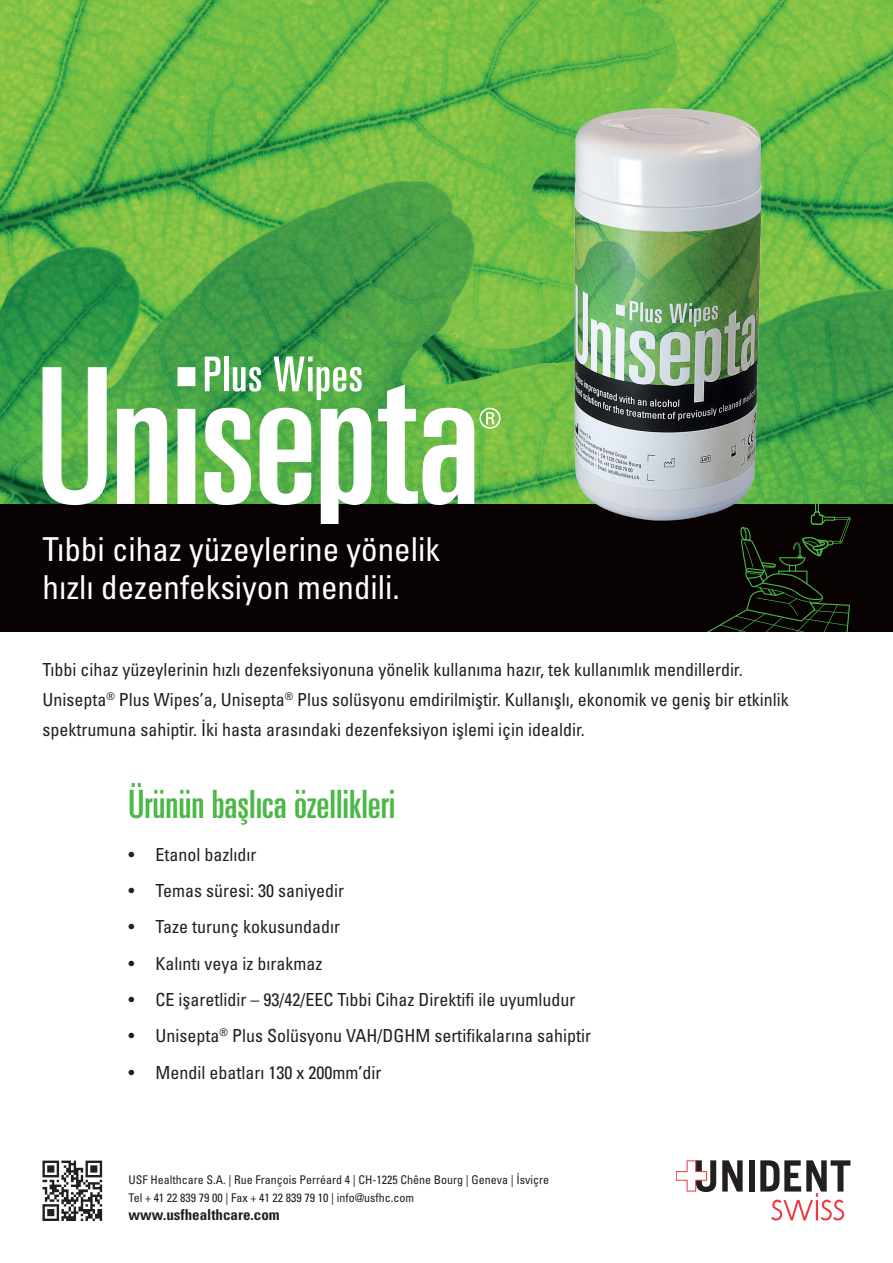
<style>
.page{position:relative;width:893px;height:1263px;background:#fff}
.page>*{position:absolute;margin:0;border:0;box-sizing:border-box;transform-origin:0 0}
.t1{font:ultra-condensed 39px "Univers";color:#4cb848}
.t2{font:condensed 33px/37.5px "Univers LT Pro";color:#fff}
.t3{font:condensed 18px/30px "Univers LT Pro";color:#231f20}
.t4{font:700 condensed 15px "Univers LT Pro";color:#231f20}
.t5{font:condensed 12px/18px "Univers LT Pro";color:#231f20}
</style>
<div class="page">
<img style="left:0;top:0;width:893px;height:504px">
<div style="left:0;top:504px;width:893px;height:128px;background:#080302"></div>
<svg style="left:722px;top:1160px;width:21px;height:31px"></svg>
<div style="left:749px;top:1160px;width:6px;height:31px;background:#231f20"></div>
<svg style="left:760px;top:1160px;width:90px;height:60px"></svg>
<svg style="left:676px;top:1160px;width:40px;height:32px"></svg>
<img style="left:42px;top:1160px;width:61px;height:61px">
<svg style="left:43px;top:367px;width:64px;height:138px"></svg>
<svg style="left:117px;top:408px;width:50px;height:96px"></svg>
<svg style="left:178px;top:367px;width:17px;height:137px"></svg>
<svg style="left:204px;top:408px;width:47px;height:97px"></svg>
<svg style="left:260px;top:408px;width:51px;height:97px"></svg>
<svg style="left:321px;top:408px;width:50px;height:116px"></svg>
<svg style="left:378px;top:385px;width:123px;height:120px"></svg>
<svg style="left:205px;top:357px;width:16px;height:34px"></svg>
<div style="left:224px;top:357px;width:5px;height:34px;background:#fff"></div>
<svg style="left:233px;top:367px;width:28px;height:25px"></svg>
<svg style="left:274px;top:357px;width:88px;height:43px"></svg>
<img style="left:547px;top:74px;width:267px;height:447px">
<svg style="left:691px;top:504px;width:159px;height:128px"></svg>
<svg style="left:241px;top:818px;width:6px;height:7px"></svg>
<h2 class="t2" style="left:43px;top:530px;width:399px">Tıbbi cihaz yüzeylerine yönelik hızlı dezenfeksiyon mendili.</h2>
<p class="t3" style="left:43px;top:655px;width:748px">Tıbbi cihaz yüzeylerinin hızlı dezenfeksiyonuna yönelik kullanıma hazır, tek kullanımlık mendillerdir.<br>Unisepta<sup>®</sup> Plus Wipes’a, Unisepta<sup>®</sup> Plus solüsyonu emdirilmiştir. Kullanışlı, ekonomik ve geniş bir etkinlik spektrumuna sahiptir. İki hasta arasındaki dezenfeksiyon işlemi için idealdir.</p>
<h1 class="t1" style="left:129px;top:782px;width:268px">Ürünün baslıca özellikleri</h1>
<p class="t3" style="left:129px;top:839px;width:129px">• Etanol bazlıdır</p>
<p class="t3" style="left:129px;top:875px;width:217px">• Temas süresi: 30 saniyedir</p>
<p class="t3" style="left:129px;top:912px;width:213px">• Taze turunç kokusundadır</p>
<p class="t3" style="left:129px;top:948px;width:195px">• Kalıntı veya iz bırakmaz</p>
<p class="t3" style="left:129px;top:984px;width:448px">• CE işaretlidir – 93/42/EEC Tıbbi Cihaz Direktifi ile uyumludur</p>
<p class="t3" style="left:129px;top:1021px;width:464px">• Unisepta<sup>®</sup> Plus Solüsyonu VAH/DGHM sertifikalarına sahiptir</p>
<p class="t3" style="left:129px;top:1057px;width:254px">• Mendil ebatları 130 x 200mm’dir</p>
<p class="t5" style="left:129px;top:1171px;width:422px">USF Healthcare S.A. | Rue François Perréard 4 | CH-1225 Chêne Bourg | Geneva | İsviçre<br>Tel + 41 22 839 79 00 | Fax + 41 22 839 79 10 | info@usfhc.com</p>
<p class="t4" style="left:129px;top:1206px;width:153px">www.usfhealthcare.com</p>
</div>
